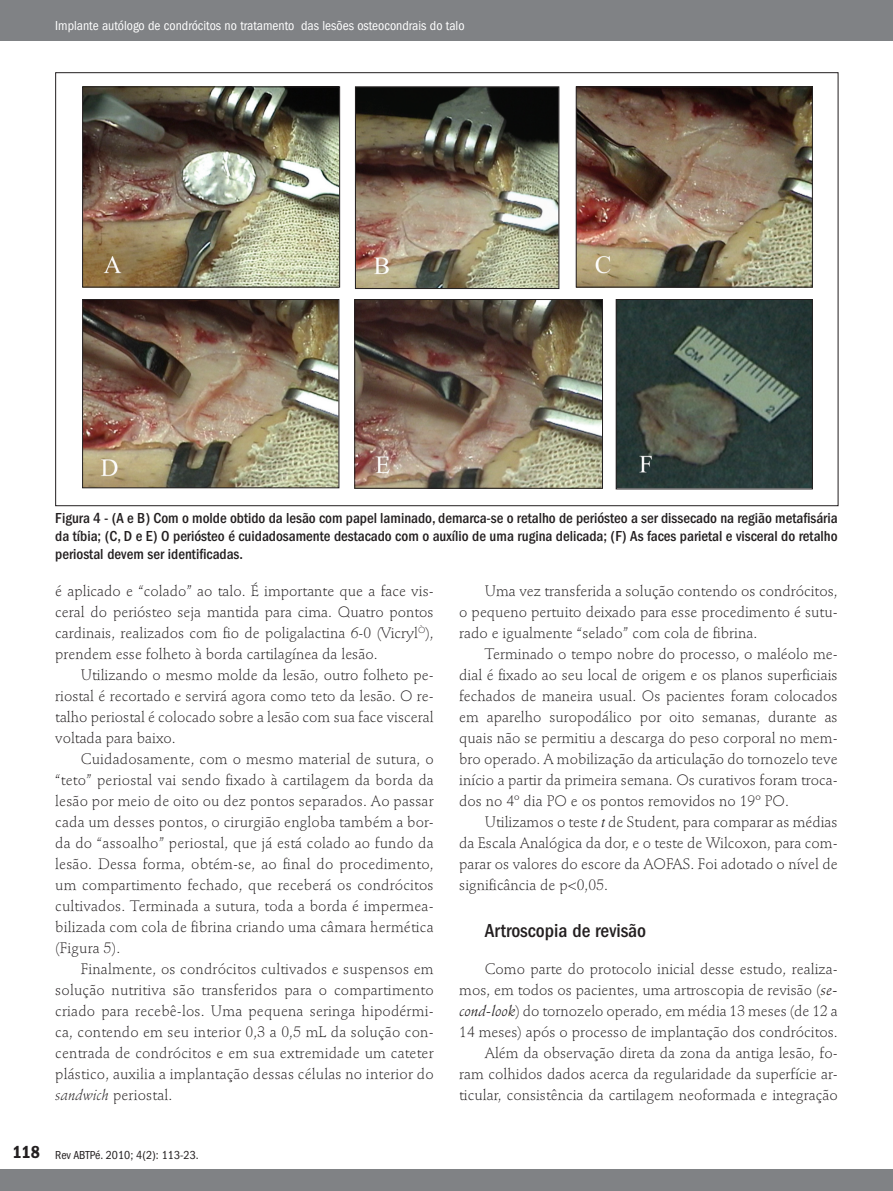
<style>
.page{position:relative;width:893px;height:1191px;background:#fff}
.page>*{position:absolute;margin:0;border:0;box-sizing:border-box;transform-origin:0 0}
._05_2_Sub2{font:500 condensed 19.5px "ITC Franklin Gothic Std";color:#231f20}
._05_0_Texto_txt{font:300 15px/21px "Stempel Schneidler Std";color:#231f20;text-align:justify}
._06_0_Tabela_título{font:500 condensed 15px/18px "ITC Franklin Gothic Std";color:#231f20;text-align:justify}
.t1{font:condensed 13.5px "ITC Franklin Gothic Std";color:#fff}
.t2{font:condensed 12px "ITC Franklin Gothic Std";color:#231f20}
.s1{font-style:italic}
.s2{font-family:"ITC Franklin Gothic Std Dm Cd";font-stretch:normal;font-size:18px}
.s3{font-weight:400;font-style:italic}
</style>
<div class="page">
<div style="left:0;top:0;width:893px;height:40px;background:#808285"></div>
<div style="left:0;top:1169px;width:893px;height:22px;background:#808285"></div>
<img style="left:84px;top:89px;width:254px;height:196px">
<div style="left:82px;top:87px;width:258px;height:200px;border:1px solid #231f20"></div>
<img style="left:357px;top:89px;width:200px;height:198px">
<div style="left:355px;top:87px;width:204px;height:202px;border:1px solid #231f20"></div>
<img style="left:578px;top:89px;width:233px;height:196px">
<div style="left:576px;top:87px;width:237px;height:200px;border:1px solid #231f20"></div>
<img style="left:84px;top:301px;width:253px;height:185px">
<div style="left:82px;top:299px;width:257px;height:189px;border:1px solid #231f20"></div>
<img style="left:357px;top:301px;width:244px;height:185px">
<div style="left:355px;top:299px;width:248px;height:189px;border:1px solid #231f20"></div>
<img style="left:618px;top:301px;width:193px;height:186px">
<div style="left:616px;top:299px;width:197px;height:190px;border:1px solid #231f20"></div>
<p class="t1" style="left:55px;top:18px;width:411px">Implante autólogo de condrócitos no tratamento das lesões osteocondrais do talo</p>
<p class="_06_0_Tabela_título" style="left:55px;top:509px;width:784px">Figura 4 - (A e B) Com o molde obtido da lesão com papel laminado, demarca-se o retalho de periósteo a ser dissecado na região metafisária da tíbia; (C, D e E) O periósteo é cuidadosamente destacado com o auxílio de uma rugina delicada; (F) As faces parietal e visceral do retalho periostal devem ser identificadas.</p>
<p class="_05_0_Texto_txt" style="left:55px;top:580px;width:380px">é aplicado e “colado” ao talo. É importante que a face vis&shy;ceral do periósteo seja mantida para cima. Quatro pontos cardinais, realizados com fio de poligalactina 6-0 (Vicryl<sup>Ò</sup>), prendem esse folheto à borda cartilagínea da lesão.</p>
<p class="_05_0_Texto_txt" style="left:55px;top:664px;width:380px;text-indent:26px">Utilizando o mesmo molde da lesão, outro folheto pe&shy;riostal é recortado e servirá agora como teto da lesão. O re&shy;talho periostal é colocado sobre a lesão com sua face visceral voltada para baixo.</p>
<p class="_05_0_Texto_txt" style="left:55px;top:748px;width:380px;text-indent:26px">Cuidadosamente, com o mesmo material de sutura, o “teto” periostal vai sendo fixado à cartilagem da borda da lesão por meio de oito ou dez pontos separados. Ao passar cada um desses pontos, o cirurgião engloba também a bor&shy;da do “assoalho” periostal, que já está colado ao fundo da lesão. Dessa forma, obtém-se, ao final do procedimento, um compartimento fechado, que receberá os condrócitos cultivados. Terminada a sutura, toda a borda é impermea&shy;bilizada com cola de fibrina criando uma câmara hermética (Figura 5).</p>
<p class="_05_0_Texto_txt" style="left:55px;top:958px;width:380px;text-indent:26px">Finalmente, os condrócitos cultivados e suspensos em solução nutritiva são transferidos para o compartimento criado para recebê-los. Uma pequena seringa hipodérmi&shy;ca, contendo em seu interior 0,3 a 0,5 mL da solução con&shy;centrada de condrócitos e em sua extremidade um cateter plástico, auxilia a implantação dessas células no interior do <span class="s1">sandwich</span> periostal.</p>
<p class="t2" style="left:12px;top:1148px;width:188px"><span class="s2">118</span> Rev ABTPé. 2010; 4(2): 113-23.</p>
<p class="_05_0_Texto_txt" style="left:459px;top:580px;width:380px;text-indent:26px">Uma vez transferida a solução contendo os condrócitos, o pequeno pertuito deixado para esse procedimento é sutu&shy;rado e igualmente “selado” com cola de fibrina.</p>
<p class="_05_0_Texto_txt" style="left:459px;top:643px;width:380px;text-indent:26px">Terminado o tempo nobre do processo, o maléolo me&shy;dial é fixado ao seu local de origem e os planos superficiais fechados de maneira usual. Os pacientes foram colocados em aparelho suropodálico por oito semanas, durante as quais não se permitiu a descarga do peso corporal no mem&shy;bro operado. A mobilização da articulação do tornozelo teve início a partir da primeira semana. Os curativos foram troca&shy;dos no 4º dia PO e os pontos removidos no 19º PO.</p>
<p class="_05_0_Texto_txt" style="left:459px;top:811px;width:380px;text-indent:26px">Utilizamos o teste <span class="s3">t</span> de Student, para comparar as médias da Escala Analógica da dor, e o teste de Wilcoxon, para com&shy;parar os valores do escore da AOFAS. Foi adotado o nível de significância de p&lt;0,05.</p>
<p class="_05_2_Sub2" style="left:485px;top:919px;width:163px">Artroscopia de revisão</p>
<p class="_05_0_Texto_txt" style="left:459px;top:958px;width:380px;text-indent:26px">Como parte do protocolo inicial desse estudo, realiza&shy;mos, em todos os pacientes, uma artroscopia de revisão (<span class="s3">se&shy;cond-look</span>) do tornozelo operado, em média 13 meses (de 12 a 14 meses) após o processo de implantação dos condrócitos.</p>
<p class="_05_0_Texto_txt" style="left:459px;top:1042px;width:380px;text-indent:26px">Além da observação direta da zona da antiga lesão, fo&shy;ram colhidos dados acerca da regularidade da superfície ar&shy;ticular, consistência da cartilagem neoformada e integração</p>
</div>
